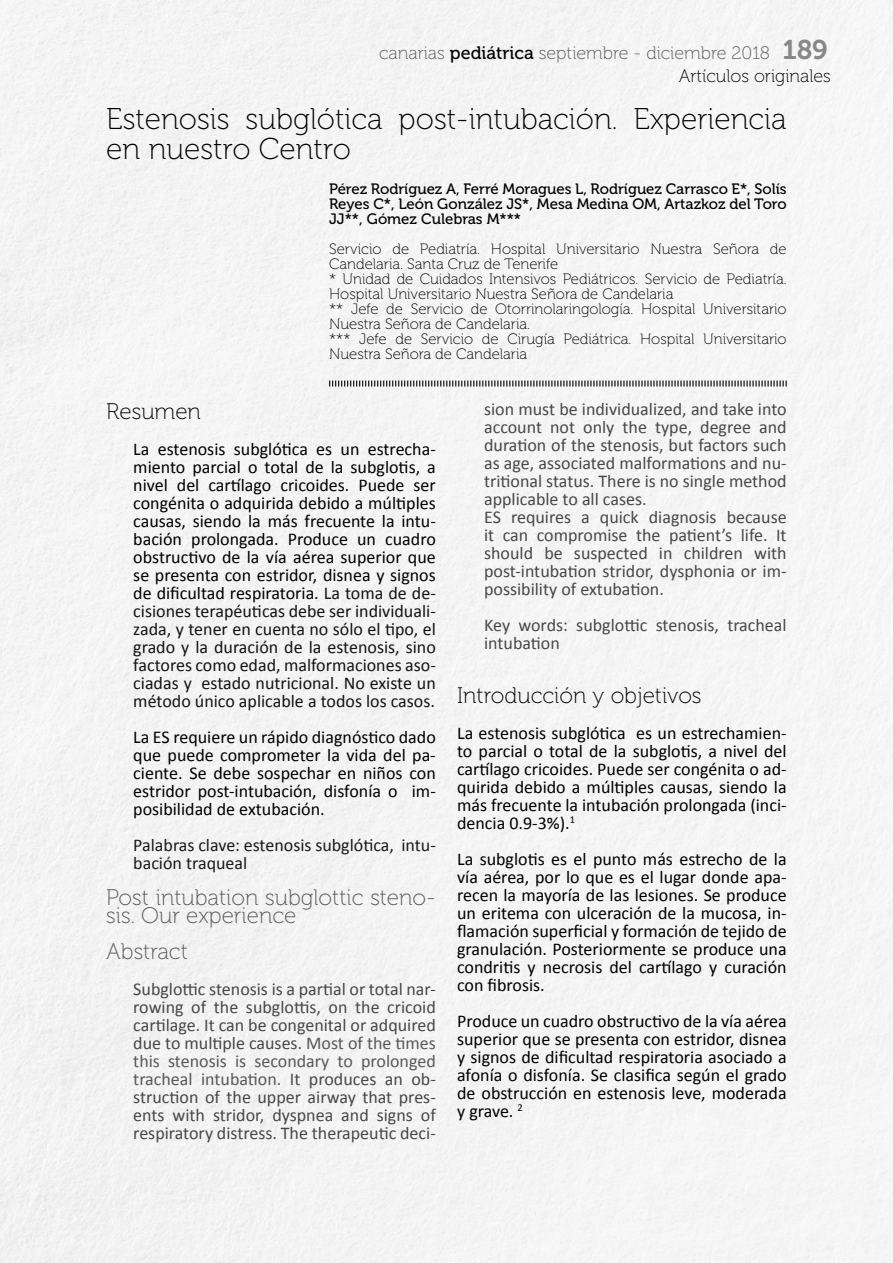
<style>
.page{position:relative;width:893px;height:1263px;background:#fff}
.page>*{position:absolute;margin:0;border:0;box-sizing:border-box;transform-origin:0 0}
.t1{font:30px/30px "Museo 100";color:#000}
.t2{font:22.5px/18px "Museo 100";color:#58585a}
.t3{font:22.5px "Museo 100";color:#000}
.t4{font:18px/18px "Calibri";color:#000;text-align:justify}
.t5{font:18px/18px "Calibri";color:#474747}
.t6{font:18px/23px "Museo 100";color:#58585a;text-align:right}
.t7{font:18px/18px "Calibri";color:#191919}
.t8{font:15px/15px "Museo 100";color:#000}
.t9{font:15px/15px "Museo 500";color:#000;text-align:justify}
.s1{font-family:"Museo 500";color:#000}
.s2{font-family:"Museo 700";font-size:27px;color:#87888a}
.s3{color:#000}
.s4{color:#131313}
.s5{color:#58585a}
</style>
<div class="page">
<svg style="left:329px;top:380px;width:458px;height:6px"></svg>
<p class="t6" style="left:379px;top:41px;width:453px">canarias <span class="s1">pediátrica</span> septiembre - diciembre 2018 <span class="s2">189<br></span><span class="s3">Artículos originales</span></p>
<h1 class="t1" style="left:106px;top:104px;width:682px">Estenosis subglótica post-intubación. Experiencia en nuestro Centro</h1>
<p class="t9" style="left:329px;top:182px;width:459px">Pérez Rodríguez A, Ferré Moragues L, Rodríguez Carrasco E*, Solís Reyes C*, León González JS*, Mesa Medina OM, Artazkoz del Toro JJ**, Gómez Culebras M***</p>
<p class="t8" style="left:329px;top:242px;width:459px">Servicio de Pediatría. Hospital Universitario Nuestra Señora de Candelaria. Santa Cruz de Tenerife<br>* Unidad de Cuidados Intensivos Pediátricos. Servicio de Pediatría.<br>Hospital Universitario Nuestra Señora de Candelaria<br>** Jefe de Servicio de Otorrinolaringología. Hospital Universitario Nuestra Señora de Candelaria.<br>*** Jefe de Servicio de Cirugía Pediátrica. Hospital Universitario Nuestra Señora de Candelaria</p>
<p class="t3" style="left:106px;top:399px;width:96px">Resumen</p>
<p class="t4" style="left:133px;top:439px;width:304px">La estenosis subglótica es un estrecha&shy;miento parcial o total de la subglotis, a nivel del cartílago cricoides. Puede ser congénita o adquirida debido a múltiples causas, siendo la más frecuente la intu&shy;bación prolongada. Produce un cuadro obstructivo de la vía aérea superior que se presenta con estridor, disnea y signos de dificultad respiratoria. <span class="s4">La toma de de&shy;cisiones terapéuticas debe ser individuali&shy;zada, y tener en cuenta no sólo el tipo, el grado y la duración de la estenosis, sino factores como edad, malformaciones aso&shy;ciadas y estado nutricional. No existe un método único aplicable a todos los casos.</span></p>
<p class="t4" style="left:133px;top:727px;width:304px">La ES requiere un rápido diagnóstico dado que puede comprometer la vida del pa&shy;ciente. Se debe sospechar en niños con estridor post-intubación, disfonía o im&shy;posibilidad de extubación.</p>
<p class="t7" style="left:133px;top:835px;width:304px">Palabras clave: estenosis subglótica, intu&shy;bación traqueal</p>
<p class="t2" style="left:106px;top:889px;width:331px">Post intubation subglottic steno&shy;sis. Our experience</p>
<p class="t2" style="left:106px;top:943px;width:83px">Abstract</p>
<p class="t5" style="left:133px;top:979px;width:304px;text-align:justify">Subglottic stenosis is a partial or total nar&shy;rowing of the subglottis, on the cricoid cartilage. It can be congenital or adquired due to multiple causes. <span class="s5">Most of the times this stenosis is secondary to prolonged tracheal intubation.</span> It produces an ob&shy;struction of the upper airway that pres&shy;ents with stridor, dyspnea and signs of respiratory distress. The therapeutic deci-</p>
<p class="t5" style="left:484px;top:399px;width:304px">sion must be individualized, and take into account not only the type, degree and duration of the stenosis, but factors such as age, associated malformations and nu&shy;tritional status. There is no single method applicable to all cases.<br>ES requires a quick diagnosis because it can compromise the patient’s life. It should be suspected in children with post-intubation stridor, dysphonia or im&shy;possibility of extubation.</p>
<p class="t5" style="left:484px;top:615px;width:304px">Key words: subglottic stenosis, tracheal intubation</p>
<p class="t3" style="left:457px;top:684px;width:246px">Introducción y objetivos</p>
<p class="t4" style="left:457px;top:723px;width:331px">La estenosis subglótica es un estrechamien&shy;to parcial o total de la subglotis, a nivel del cartílago cricoides. Puede ser congénita o ad&shy;quirida debido a múltiples causas, siendo la más frecuente la intubación prolongada (inci&shy;dencia 0.9-3%).<sup>1</sup></p>
<p class="t4" style="left:457px;top:849px;width:331px">La subglotis es el punto más estrecho de la vía aérea, por lo que es el lugar donde apa&shy;recen la mayoría de las lesiones. Se produce un eritema con ulceración de la mucosa, in&shy;flamación superficial y formación de tejido de granulación. Posteriormente se produce una condritis y necrosis del cartílago y curación con fibrosis.</p>
<p class="t4" style="left:457px;top:1011px;width:331px">Produce un cuadro obstructivo de la vía aérea superior que se presenta con estridor, disnea y signos de dificultad respiratoria asociado a afonía o disfonía. Se clasifica según el grado de obstrucción en estenosis leve, moderada y grave. <sup>2</sup></p>
</div>
